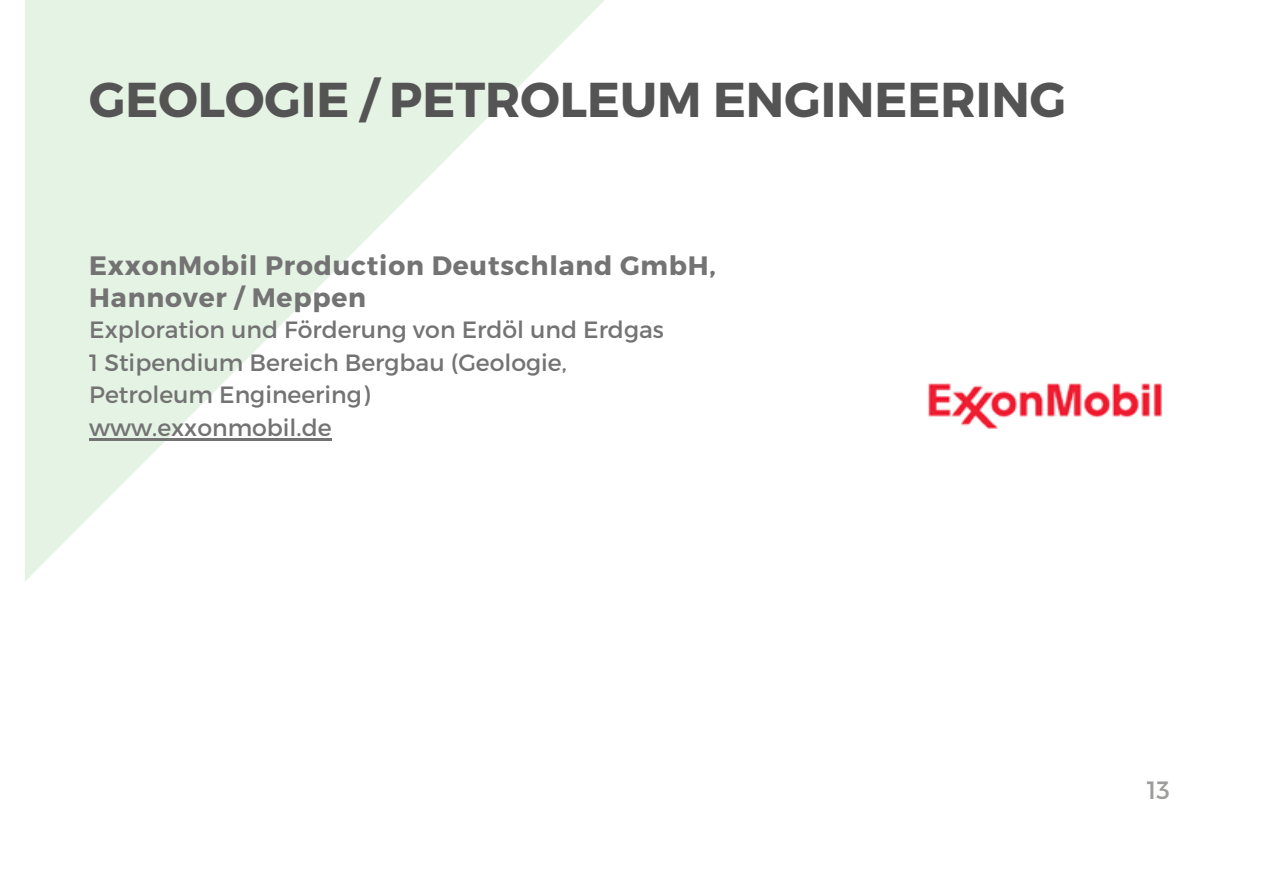
<style>
.page{position:relative;width:1263px;height:894px;background:#fff}
.page>*{position:absolute;margin:0;border:0;box-sizing:border-box;transform-origin:0 0}
.t1{font:700 48.9px "Montserrat";color:#545454}
.t2{font:700 26.55px/31.5px "Montserrat";letter-spacing:.03em;color:#737373}
.t3{font:25.05px "Montserrat";color:#9d9d9c}
.t4{font:23.55px "Montserrat";color:#737373}
</style>
<div class="page">
<svg style="left:25px;top:0;width:580px;height:581px;fill:#e5f3e4"></svg>
<img style="left:928px;top:383px;width:234px;height:46px">
<hr style="left:89px;top:438px;width:243px;height:2px;background:#737373">
<p class="t1" style="left:89px;top:68px;width:978px">GEOLOGIE / PETROLEUM ENGINEERING</p>
<p class="t2" style="left:89px;top:249px;width:628px">ExxonMobil Production Deutschland GmbH,<br>Hannover / Meppen</p>
<p class="t4" style="left:89px;top:314px;width:576px">Exploration und Förderung von Erdöl und Erdgas</p>
<p class="t4" style="left:89px;top:347px;width:479px">1 Stipendium Bereich Bergbau (Geologie,</p>
<p class="t4" style="left:89px;top:379px;width:282px">Petroleum Engineering)</p>
<p class="t4" style="left:89px;top:412px;width:244px">www.exxonmobil.de</p>
<p class="t3" style="left:1147px;top:773px;width:25px">13</p>
</div>
